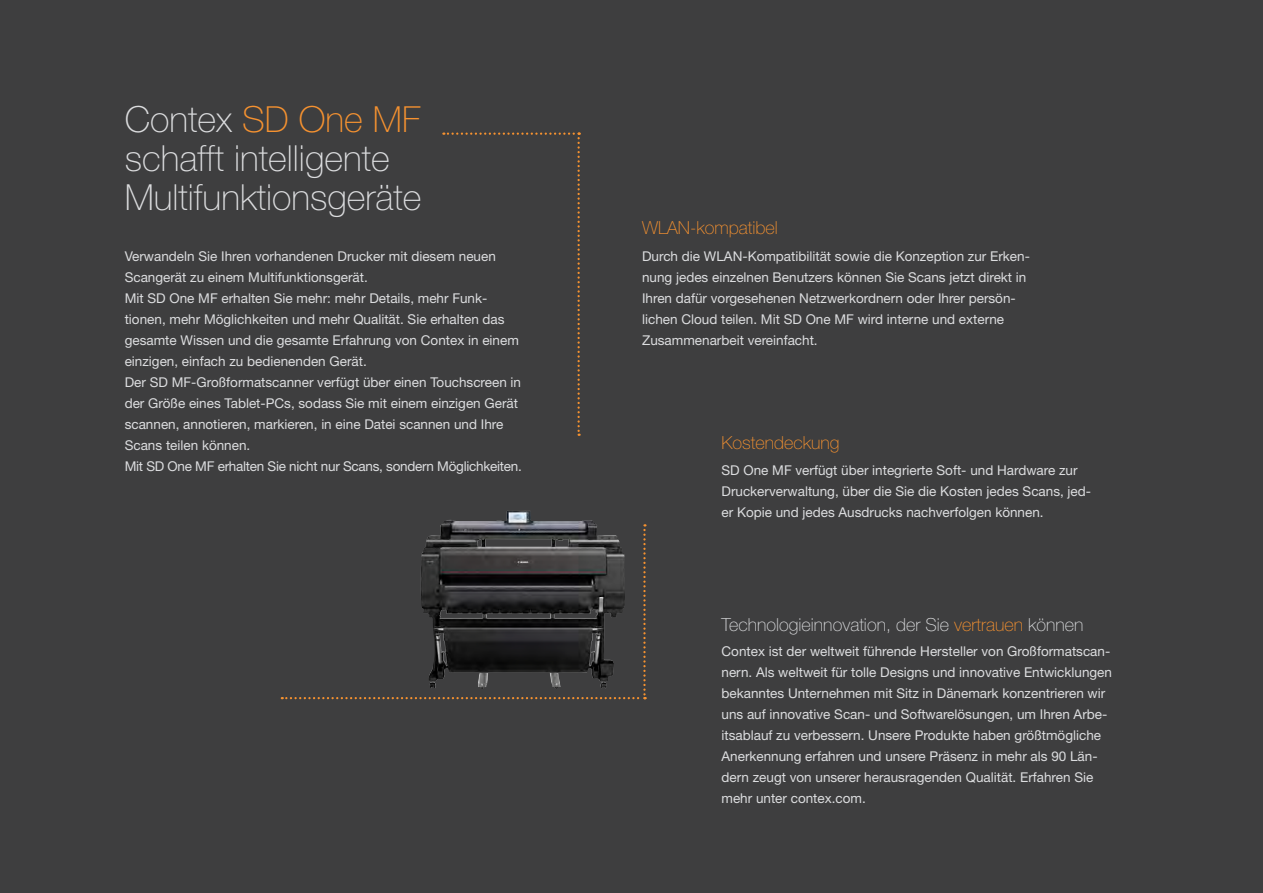
<style>
.page{position:relative;width:1263px;height:893px;background:#3e3e3f}
.page>*{position:absolute;margin:0;border:0;box-sizing:border-box;transform-origin:0 0}
.t1{font:100 36px/39px "Helvetica Neue LT Std";color:#dcdddf}
.t2{font:100 36px "Helvetica Neue LT Std";color:#f69230}
.t3{font:100 18px "Helvetica Neue LT Std";color:#dcdddf}
.t4{font:100 18px "Helvetica Neue LT Std";color:#f69230}
.t5{font:13.5px/21px "Helvetica Neue LT Std";color:#dcdddf}
.t6{font:13.5px "Helvetica Neue LT Std";letter-spacing:-.02em;color:#dcdddf}
.s1{color:#dcdddf}
.s2{color:#f69230}
</style>
<div class="page">
<svg style="left:282px;top:524px;width:364px;height:175px"></svg>
<img style="left:421px;top:511px;width:204px;height:178px">
<svg style="left:443px;top:133px;width:137px;height:303px"></svg>
<p class="t2" style="left:125px;top:99px;width:297px"><span class="s1">Contex</span> SD One MF</p>
<p class="t1" style="left:125px;top:139px;width:298px">schafft intelligente<br>Multifunktionsgeräte</p>
<p class="t5" style="left:125px;top:246px;width:373px">Verwandeln Sie Ihren vorhandenen Drucker mit diesem neuen<br>Scangerät zu einem Multifunktionsgerät.</p>
<p class="t5" style="left:125px;top:288px;width:396px">Mit SD One MF erhalten Sie mehr: mehr Details, mehr Funk&shy;tionen, mehr Möglichkeiten und mehr Qualität. Sie erhalten das gesamte Wissen und die gesamte Erfahrung von Contex in einem einzigen, einfach zu bedienenden Gerät.</p>
<p class="t5" style="left:125px;top:372px;width:398px">Der SD MF-Großformatscanner verfügt über einen Touchscreen in der Größe eines Tablet-PCs, sodass Sie mit einem einzigen Gerät scannen, annotieren, markieren, in eine Datei scannen und Ihre Scans teilen können.</p>
<p class="t6" style="left:125px;top:458px;width:399px">Mit SD One MF erhalten Sie nicht nur Scans, sondern Möglichkeiten.</p>
<p class="t4" style="left:642px;top:217px;width:137px">WLAN-kompatibel</p>
<p class="t5" style="left:642px;top:245px;width:389px">Durch die WLAN-Kompatibilität sowie die Konzeption zur Erken&shy;nung jedes einzelnen Benutzers können Sie Scans jetzt direkt in Ihren dafür vorgesehenen Netzwerkordnern oder Ihrer persön&shy;lichen Cloud teilen. Mit SD One MF wird interne und externe Zusammenarbeit vereinfacht.</p>
<p class="t4" style="left:721px;top:432px;width:120px">Kostendeckung</p>
<p class="t5" style="left:721px;top:460px;width:371px">SD One MF verfügt über integrierte Soft- und Hardware zur<br>Druckerverwaltung, über die Sie die Kosten jedes Scans, jed&shy;er Kopie und jedes Ausdrucks nachverfolgen können.</p>
<p class="t3" style="left:721px;top:614px;width:363px">Technologieinnovation, der Sie <span class="s2">vertrauen</span> können</p>
<p class="t5" style="left:721px;top:640px;width:392px">Contex ist der weltweit führende Hersteller von Großformatscan&shy;nern. Als weltweit für tolle Designs und innovative Entwicklungen bekanntes Unternehmen mit Sitz in Dänemark konzentrieren wir uns auf innovative Scan- und Softwarelösungen, um Ihren Arbe&shy;itsablauf zu verbessern. Unsere Produkte haben größtmögliche Anerkennung erfahren und unsere Präsenz in mehr als 90 Län&shy;dern zeugt von unserer herausragenden Qualität. Erfahren Sie mehr unter contex.com.</p>
</div>
